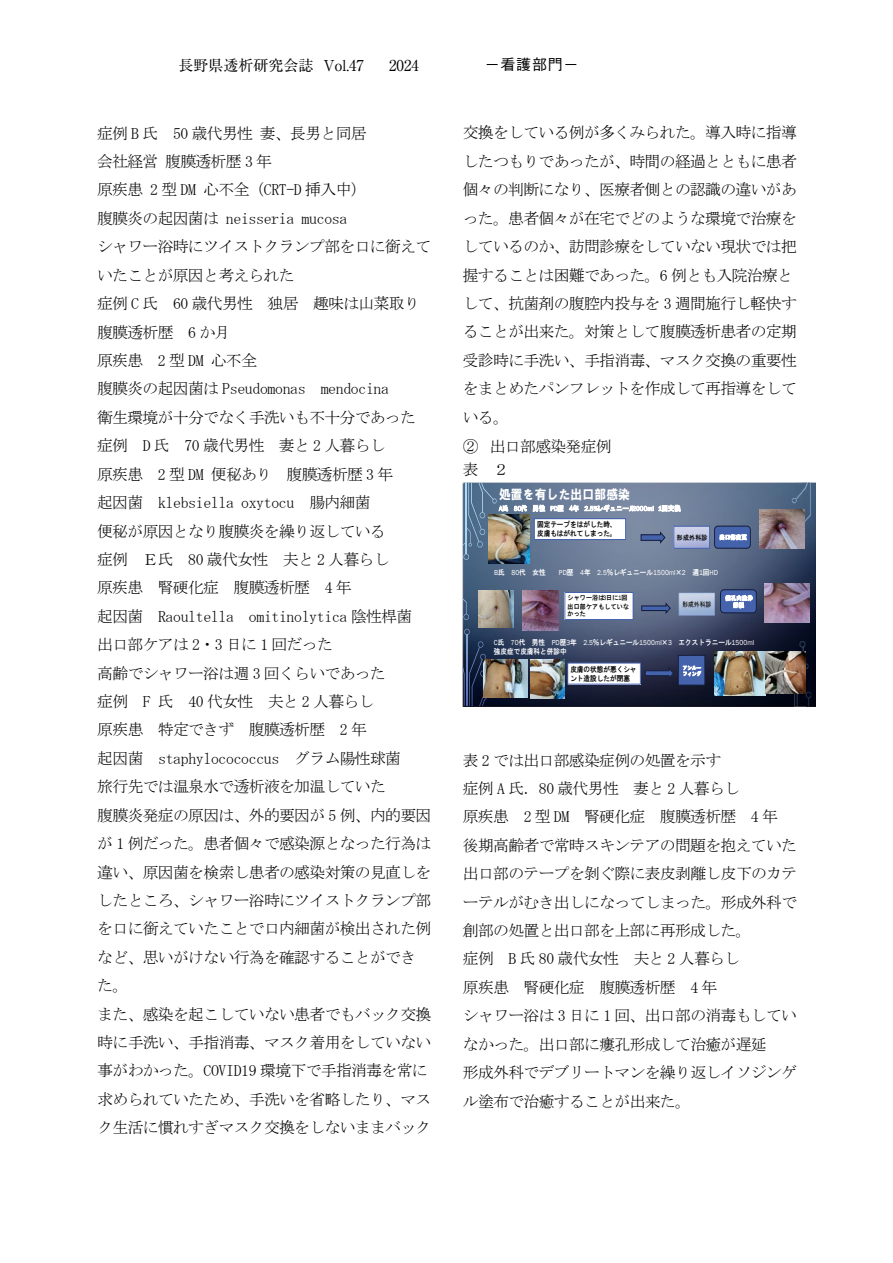
<style>
.page{position:relative;width:893px;height:1263px;background:#fff}
.page>*{position:absolute;margin:0;border:0;box-sizing:border-box;transform-origin:0 0}
.t1{font:15.9px/28.3px "MS Mincho";letter-spacing:-.045em;color:#000}
.t2{font:15px "Ryumin Pro";color:#000}
.t3{font:500 15px "Gothic BBB Pro";color:#000}
.t4{font:13.2px "HG Soei Kakugothic UB";letter-spacing:.02em;color:#fff;scale:.89 1}
.t5{font:7.5px "Franklin Gothic";letter-spacing:.015em;color:#fff;scale:.89 1}
.t6{font:7.5px/9px "HG Gothic E";color:#000;scale:.89 1}
.t7{font:7.5px "HG Gothic E";color:#fff;scale:.89 1}
.t8{font:6.75px "Franklin Gothic";letter-spacing:.045em;color:#fff;scale:.89 1}
.t9{font:6.75px/8.4px "HG Gothic E";letter-spacing:.035em;color:#000;scale:.89 1}
.t10{font:5.7px/6.9px "HG Gothic E";letter-spacing:.085em;color:#fff;text-align:center;scale:.89 1}
.t11{font:4.95px/6px "MS Gothic";letter-spacing:.05em;color:#fff;scale:.89 1}
.s1{font-family:"HG Gothic E"}
.s2{font-family:"Franklin Gothic"}
</style>
<div class="page">
<img style="left:463px;top:483px;width:353px;height:223px">
<hr style="left:466px;top:483px;width:1px;height:71px;background:#a9ceee">
<svg style="left:463px;top:554px;width:6px;height:6px"></svg>
<svg style="left:463px;top:598px;width:6px;height:22px"></svg>
<svg style="left:463px;top:483px;width:34px;height:64px;background:#5d7c99"></svg>
<hr style="left:467px;top:635px;width:1px;height:71px;background:#829fd2">
<svg style="left:464px;top:629px;width:6px;height:6px"></svg>
<svg style="left:463px;top:641px;width:34px;height:65px;background:#1e2c4c"></svg>
<img style="left:795px;top:483px;width:7px;height:16px">
<svg style="left:792px;top:498px;width:4px;height:5px"></svg>
<img style="left:803px;top:693px;width:2px;height:13px">
<svg style="left:805px;top:664px;width:3px;height:5px"></svg>
<img style="left:802px;top:483px;width:9px;height:50px">
<svg style="left:800px;top:641px;width:5px;height:7px"></svg>
<img style="left:794px;top:647px;width:9px;height:59px">
<svg style="left:806px;top:692px;width:5px;height:14px"></svg>
<img style="left:488px;top:515px;width:41px;height:49px">
<img style="left:478px;top:590px;width:35px;height:38px">
<img style="left:483px;top:659px;width:44px;height:38px">
<img style="left:530px;top:659px;width:35px;height:39px">
<img style="left:715px;top:651px;width:51px;height:44px">
<img style="left:766px;top:652px;width:39px;height:41px">
<svg style="left:641px;top:531px;width:24px;height:13px"></svg>
<svg style="left:641px;top:602px;width:30px;height:12px"></svg>
<svg style="left:645px;top:667px;width:29px;height:12px"></svg>
<svg style="left:676px;top:528px;width:32px;height:18px"></svg>
<div style="left:674px;top:526px;width:36px;height:22px;border:1px solid #4562ac"></div>
<img style="left:678px;top:592px;width:37px;height:23px">
<div style="left:678px;top:655px;width:27px;height:30px;background:#4562ac"></div>
<div style="left:678px;top:655px;width:27px;height:30px;border:1px solid #141f3e"></div>
<div style="left:715px;top:526px;width:35px;height:22px;background:#4562ac;border-radius:3px"></div>
<div style="left:714px;top:526px;width:37px;height:22px;border:1px solid #141f3e;border-radius:3px"></div>
<div style="left:720px;top:590px;width:36px;height:23px;background:#4562ac;border-radius:4px"></div>
<div style="left:720px;top:589px;width:36px;height:24px;border:1px solid #141f3e;border-radius:4px"></div>
<div style="left:534px;top:519px;width:92px;height:20px;background:#fff"></div>
<div style="left:534px;top:518px;width:92px;height:22px;border:1px solid #4562ac"></div>
<div style="left:565px;top:592px;width:68px;height:27px;background:#fff"></div>
<div style="left:565px;top:592px;width:68px;height:28px;border:1px solid #4562ac"></div>
<div style="left:568px;top:663px;width:72px;height:21px;background:#fff"></div>
<img style="left:522px;top:591px;width:37px;height:40px">
<img style="left:764px;top:583px;width:45px;height:39px">
<img style="left:760px;top:509px;width:44px;height:39px">
<p class="t2" style="left:179px;top:53px;width:187px">長野県透析研究会誌 Vol.47</p>
<p class="t2" style="left:389px;top:53px;width:31px">2024</p>
<p class="t3" style="left:485px;top:53px;width:95px">－看護部門－</p>
<p class="t1" style="left:97px;top:119px;width:336px">症例 B 氏 50 歳代男性妻、長男と同居<br>会社経営腹膜透析歴 3 年<br>原疾患 2 型 DM 心不全（CRT-D 挿入中）<br>腹膜炎の起因菌は neisseria mucosa<br>シャワー浴時にツイストクランプ部を口に銜えていたことが原因と考えられた<br>症例 C 氏 60 歳代男性 独居 趣味は山菜取り腹膜透析歴 6 か月<br>原疾患 2 型 DM 心不全<br>腹膜炎の起因菌は Pseudomonas mendocina<br>衛生環境が十分でなく手洗いも不十分であった症例 D 氏 70 歳代男性 妻と 2 人暮らし<br>原疾患 2 型 DM 便秘あり 腹膜透析歴 3 年<br>起因菌 klebsiella oxytocu 腸内細菌<br>便秘が原因となり腹膜炎を繰り返している<br>症例 Ｅ氏 80 歳代女性 夫と 2 人暮らし<br>原疾患 腎硬化症 腹膜透析歴 4 年<br>起因菌 Raoultella omitinolytica 陰性桿菌出口部ケアは 2・3 日に 1 回だった<br>高齢でシャワー浴は週 3 回くらいであった<br>症例 F 氏 40 代女性 夫と 2 人暮らし<br>原疾患 特定できず 腹膜透析歴 2 年<br>起因菌 staphylocococcus グラム陽性球菌<br>旅行先では温泉水で透析液を加温していた<br>腹膜炎発症の原因は、外的要因が 5 例、内的要因が 1 例だった。患者個々で感染源となった行為は違い、原因菌を検索し患者の感染対策の見直しをしたところ、シャワー浴時にツイストクランプ部を口に銜えていたことで口内細菌が検出された例など、思いがけない行為を確認することができた。<br>また、感染を起こしていない患者でもバック交換時に手洗い、手指消毒、マスク着用をしていない事がわかった。COVID19 環境下で手指消毒を常に求められていたため、手洗いを省略したり、マスク生活に慣れすぎマスク交換をしないままバック</p>
<p class="t1" style="left:463px;top:118px;width:336px">交換をしている例が多くみられた。導入時に指導したつもりであったが、時間の経過とともに患者個々の判断になり、医療者側との認識の違いがあった。患者個々が在宅でどのような環境で治療をしているのか、訪問診療をしていない現状では把握することは困難であった。6 例とも入院治療として、抗菌剤の腹腔内投与を 3 週間施行し軽快することが出来た。対策として腹膜透析患者の定期受診時に手洗い、手指消毒、マスク交換の重要性をまとめたパンフレットを作成して再指導をしている。<br>② 出口部感染発症例</p>
<p class="t1" style="left:463px;top:455px;width:48px">表 ２</p>
<p class="t4" style="left:499px;top:488px;width:149px">処置を有した出口部感染</p>
<p class="t8" style="left:499px;top:504px;width:205px">A<span class="s1">氏</span> 80<span class="s1">代 男性</span> PD<span class="s1">歴</span> 4<span class="s1">年</span> 2.5%<span class="s1">レギュニール</span>2000ml 1<span class="s1">回交換</span></p>
<p class="t6" style="left:537px;top:520px;width:91px">固定テープをはがした時、皮膚もはがれてしまった。</p>
<p class="t9" style="left:677px;top:533px;width:36px">形成外科診</p>
<p class="t10" style="left:719px;top:534px;width:32px">出口部変更</p>
<p class="t7" style="left:494px;top:568px;width:59px"><span class="s2">B</span>氏 <span class="s2">80</span>代 女性</p>
<p class="t5" style="left:559px;top:567px;width:180px">PD<span class="s1">歴</span> 4<span class="s1">年</span> 2.5<span class="s1">％レギュニール</span>1500ml<span class="s1">×</span>2 <span class="s1">週</span>1<span class="s1">回</span>HD</p>
<p class="t9" style="left:567px;top:594px;width:71px">シャワー浴は<span class="s2">3</span>日に<span class="s2">1</span>回出口部ケアもしていな</p>
<p class="t9" style="left:567px;top:610px;width:22px">かった</p>
<p class="t10" style="left:725px;top:595px;width:32px">瘻孔内洗浄排膿</p>
<p class="t5" style="left:494px;top:638px;width:294px">C<span class="s1">氏</span> 70<span class="s1">代 男性</span> PD<span class="s1">歴</span>3<span class="s1">年</span> 2.5<span class="s1">％レギュニール</span>1500ml<span class="s1">×</span>3 <span class="s1">エクストラニール</span>1500ml</p>
<p class="t7" style="left:494px;top:647px;width:83px">強皮症で皮膚科と併診中</p>
<p class="t6" style="left:570px;top:665px;width:76px;line-height:8.4px">皮膚の状態が悪くシャント造設したが閉塞</p>
<p class="t11" style="left:683px;top:665px;width:22px">アンルーフィング</p>
<p class="t1" style="left:463px;top:746px;width:336px">表 2 では出口部感染症例の処置を示す<br>症例 A 氏．80 歳代男性 妻と 2 人暮らし<br>原疾患 2 型 DM 腎硬化症 腹膜透析歴 4 年後期高齢者で常時スキンテアの問題を抱えていた出口部のテープを剝ぐ際に表皮剥離し皮下のカテーテルがむき出しになってしまった。形成外科で創部の処置と出口部を上部に再形成した。<br>症例 B 氏 80 歳代女性 夫と 2 人暮らし<br>原疾患 腎硬化症 腹膜透析歴 4 年<br>シャワー浴は 3 日に 1 回、出口部の消毒もしていなかった。出口部に瘻孔形成して治癒が遅延<br>形成外科でデブリートマンを繰り返しイソジンゲル塗布で治癒することが出来た。</p>
</div>
